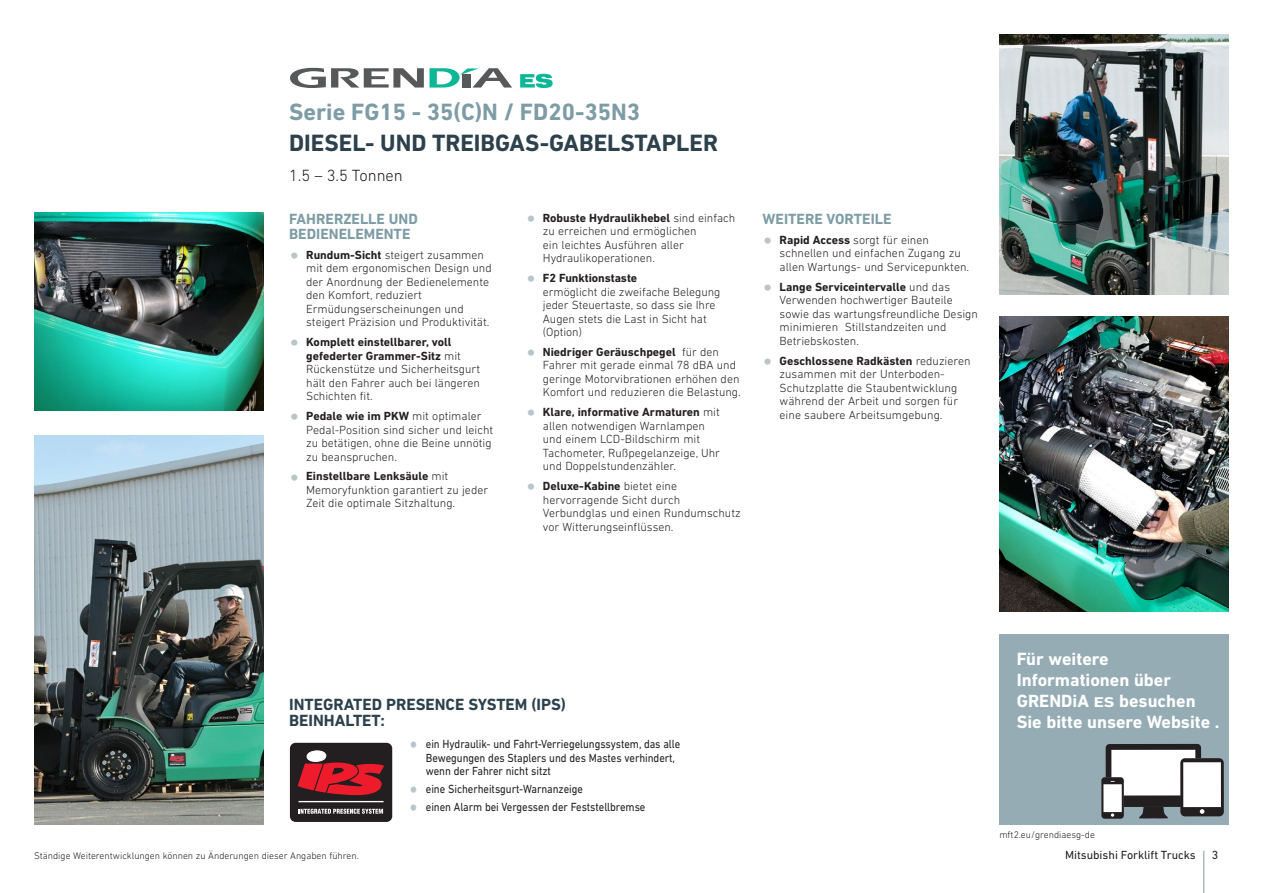
<style>
.page{position:relative;width:1263px;height:893px;background:#fff}
.page>*{position:absolute;margin:0;border:0;box-sizing:border-box;transform-origin:0 0}
.Inside_FormFactor_Norm{font:700 24px "DIN Next LT Pro";color:#2c414c}
.Inside_Series_Name_Norm{font:700 24px "DIN Next LT Pro";color:#7e9ca5}
.Boxout-Header{font:700 18px/21px "DIN Next LT Pro";color:#fff}
.Inside_Series_Model_Title{font:700 16.5px/16.5px "DIN Next LT Pro";color:#2c414c}
.Inside_Capacity_Norm{font:300 16.5px "DIN Next LT Pro";color:#23191c}
.TOP_FEATURES_Section_header{font:700 15px/15px "DIN Next LT Pro";color:#7e9ca5}
.t1{font:300 12px/13.5px "DIN Next LT Pro";color:#231f20}
.t2{font:12px/13.5px "DIN Next LT Pro";letter-spacing:-.005em;color:#231f20;scale:.9 1}
.t3{font:12px "DIN Next LT Pro";letter-spacing:-.005em;color:#231f20}
.BODY_Smallprint_Norm{font:300 9.75px "DIN Next LT Pro";color:#231f20}
.s1{font-weight:400;font-size:24px;color:#b8c6cc}
.s2{font-weight:700}
.s3{font-size:24px;color:#b8c6cc}
.s4{font-size:14.4px}
</style>
<div class="page">
<div style="left:999px;top:634px;width:230px;height:191px;background:#95acb4"></div>
<img style="left:999px;top:34px;width:230px;height:260px">
<img style="left:999px;top:316px;width:230px;height:296px">
<img style="left:34px;top:213px;width:230px;height:197px">
<svg style="left:290px;top:68px;width:222px;height:20px"></svg>
<svg style="left:520px;top:74px;width:33px;height:14px"></svg>
<div style="left:1111px;top:750px;width:84px;height:46px;background:#fff"></div>
<svg style="left:1139px;top:807px;width:29px;height:12px"></svg>
<div style="left:1101px;top:777px;width:23px;height:42px;background:#231f20;border-radius:3px"></div>
<svg style="left:1111px;top:813px;width:3px;height:4px"></svg>
<div style="left:1103px;top:784px;width:19px;height:28px;background:#fff"></div>
<div style="left:1180px;top:758px;width:44px;height:58px;background:#231f20;border-radius:5px"></div>
<svg style="left:1200px;top:809px;width:4px;height:5px"></svg>
<div style="left:1183px;top:762px;width:38px;height:45px;background:#fff"></div>
<svg style="left:1106px;top:744px;width:95px;height:38px"></svg>
<div style="left:1124px;top:795px;width:57px;height:12px;background:#231f20"></div>
<svg style="left:289px;top:742px;width:104px;height:80px"></svg>
<img style="left:34px;top:436px;width:230px;height:389px">
<hr style="left:1203px;top:851px;width:1px;height:42px;background:#7e9ca5">
<p class="Inside_Series_Name_Norm" style="left:289px;top:98px;width:352px">Serie FG15 - 35(C)N / FD20-35N3</p>
<p class="Inside_FormFactor_Norm" style="left:289px;top:129px;width:430px">DIESEL- UND TREIBGAS-GABELSTAPLER</p>
<p class="Inside_Capacity_Norm" style="left:289px;top:165px;width:115px">1.5 – 3.5 Tonnen</p>
<p class="TOP_FEATURES_Section_header" style="left:289px;top:211px;width:130px">FAHRERZELLE UND<br>BEDIENELEMENTE</p>
<p class="t1" style="left:306px;top:248px;width:187px;text-indent:-17px"><span class="s1">•</span> <span class="s2">Rundum-Sicht</span> steigert zusammen mit dem ergonomischen Design und der Anordnung der Bedienelemente den Komfort, reduziert<br>Ermüdungserscheinungen und steigert Präzision und Produktivität.</p>
<p class="t1" style="left:306px;top:335px;width:175px;text-indent:-17px"><span class="s1">•</span> <span class="s2">Komplett einstellbarer, voll gefederter Grammer-Sitz</span> mit<br>Rückenstütze und Sicherheitsgurt hält den Fahrer auch bei längeren<br>Schichten fit.</p>
<p class="t1" style="left:306px;top:409px;width:189px;text-indent:-17px"><span class="s1">•</span> <span class="s2">Pedale wie im PKW</span> mit optimaler<br>Pedal-Position sind sicher und leicht zu betätigen, ohne die Beine unnötig zu beanspruchen.</p>
<p class="t1" style="left:306px;top:469px;width:183px;text-indent:-17px"><span class="s1">•</span> <span class="s2">Einstellbare Lenksäule</span> mit<br>Memoryfunktion garantiert zu jeder<br>Zeit die optimale Sitzhaltung.</p>
<p class="t1" style="left:543px;top:211px;width:194px;text-indent:-17px"><span class="s1">•</span> <span class="s2">Robuste Hydraulikhebel</span> sind einfach zu erreichen und ermöglichen<br>ein leichtes Ausführen aller<br>Hydraulikoperationen.</p>
<p class="t1" style="left:543px;top:271px;width:179px;text-indent:-17px"><span class="s1">•</span> <span class="s2">F2 Funktionstaste<br></span>ermöglicht die zweifache Belegung jeder Steuertaste, so dass sie Ihre<br>Augen stets die Last in Sicht hat (Option)</p>
<p class="t1" style="left:543px;top:345px;width:199px;text-indent:-17px"><span class="s1">•</span> <span class="s2">Niedriger Geräuschpegel</span> für den Fahrer mit gerade einmal 78 dBA und geringe Motorvibrationen erhöhen den Komfort und reduzieren die Belastung.</p>
<p class="t1" style="left:543px;top:405px;width:179px;text-indent:-17px"><span class="s1">•</span> <span class="s2">Klare, informative Armaturen</span> mit allen notwendigen Warnlampen und einem LCD-Bildschirm mit<br>Tachometer, Rußpegelanzeige, Uhr und Doppelstundenzähler.</p>
<p class="t1" style="left:543px;top:479px;width:199px;text-indent:-17px"><span class="s1">•</span> <span class="s2">Deluxe-Kabine</span> bietet eine hervorragende Sicht durch<br>Verbundglas und einen Rundumschutz vor Witterungseinflüssen.</p>
<p class="TOP_FEATURES_Section_header" style="left:763px;top:211px;width:130px">WEITERE VORTEILE</p>
<p class="t1" style="left:780px;top:233px;width:191px;text-indent:-17px"><span class="s1">•</span> <span class="s2">Rapid Access</span> sorgt für einen schnellen und einfachen Zugang zu allen Wartungs- und Servicepunkten.</p>
<p class="t1" style="left:780px;top:280px;width:200px;text-indent:-17px"><span class="s1">•</span> <span class="s2">Lange Serviceintervalle</span> und das<br>Verwenden hochwertiger Bauteile sowie das wartungsfreundliche Design minimieren Stillstandzeiten und<br>Betriebskosten.</p>
<p class="t1" style="left:780px;top:354px;width:192px;text-indent:-17px"><span class="s1">•</span> <span class="s2">Geschlossene Radkästen</span> reduzieren zusammen mit der Unterboden-Schutzplatte die Staubentwicklung während der Arbeit und sorgen für eine saubere Arbeitsumgebung.</p>
<p class="Inside_Series_Model_Title" style="left:289px;top:696px;width:278px">INTEGRATED PRESENCE SYSTEM (IPS)<br>BEINHALTET:</p>
<p class="t2" style="left:426px;top:737px;width:284px;text-indent:-17px"><span class="s3">•</span> ein Hydraulik- und Fahrt-Verriegelungssystem, das alle<br>Bewegungen des Staplers und des Mastes verhindert, wenn der Fahrer nicht sitzt</p>
<p class="t2" style="left:409px;top:782px;width:195px"><span class="s3">•</span> eine Sicherheitsgurt-Warnanzeige</p>
<p class="t2" style="left:409px;top:800px;width:264px"><span class="s3">•</span> einen Alarm bei Vergessen der Feststellbremse</p>
<p class="BODY_Smallprint_Norm" style="left:34px;top:850px;width:326px">Ständige Weiterentwicklungen können zu Änderungen dieser Angaben führen.</p>
<p class="Boxout-Header" style="left:1017px;top:648px;width:204px">Für weitere<br>Informationen über<br>GRENDiA <span class="s4">ES</span> besuchen<br>Sie bitte unsere Website .</p>
<p class="BODY_Smallprint_Norm" style="left:999px;top:829px;width:97px">mft2.eu/grendiaesg-de</p>
<p class="t3" style="left:1065px;top:848px;width:132px">Mitsubishi Forklift Trucks</p>
<p class="t3" style="left:1212px;top:848px;width:8px">3</p>
</div>
